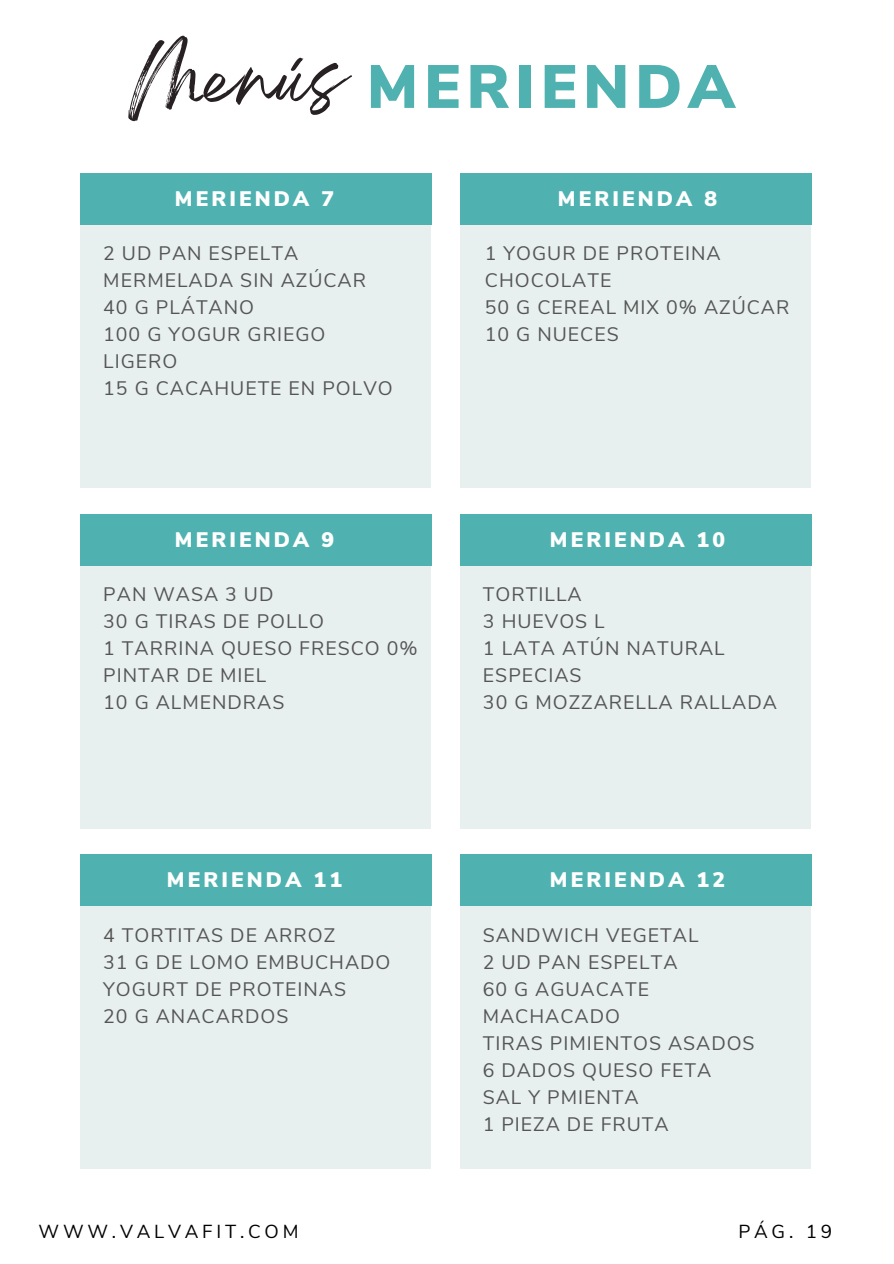
<style>
.page{position:relative;width:894px;height:1264px;background:#fff}
.page>*{position:absolute;margin:0;border:0;box-sizing:border-box;transform-origin:0 0}
.t1{font:64.65px "Breathing";letter-spacing:.03em;color:#282124}
.t2{font:900 60.75px "Nunito Sans";letter-spacing:.1em;color:#50b2b0}
.t3{font:900 21px "Nunito Sans";letter-spacing:.15em;color:#fff}
.t4{font:19.5px/27px "Nunito Sans";letter-spacing:.05em;color:#555}
.t5{font:18.75px "Nunito Sans";letter-spacing:.2em;color:#000}
</style>
<div class="page">
<div style="left:460px;top:202px;width:350px;height:286px;background:#e8efef"></div>
<div style="left:460px;top:174px;width:351px;height:51px;background:#50b2b0"></div>
<div style="left:81px;top:202px;width:350px;height:286px;background:#e8efef"></div>
<div style="left:81px;top:174px;width:350px;height:51px;background:#50b2b0"></div>
<div style="left:460px;top:543px;width:350px;height:285px;background:#e8efef"></div>
<div style="left:460px;top:514px;width:351px;height:51px;background:#50b2b0"></div>
<div style="left:81px;top:543px;width:350px;height:285px;background:#e8efef"></div>
<div style="left:81px;top:514px;width:350px;height:51px;background:#50b2b0"></div>
<div style="left:460px;top:883px;width:350px;height:286px;background:#e8efef"></div>
<div style="left:460px;top:854px;width:351px;height:51px;background:#50b2b0"></div>
<div style="left:81px;top:883px;width:350px;height:286px;background:#e8efef"></div>
<div style="left:81px;top:854px;width:350px;height:51px;background:#50b2b0"></div>
<h2 class="t1" style="left:129px;top:60px;width:219px">Menús</h2>
<h1 class="t2" style="left:367px;top:46px;width:369px">MERIENDA</h1>
<h4 class="t3" style="left:175px;top:185px;width:161px">MERIENDA 7</h4>
<h3 class="t3" style="left:557px;top:185px;width:161px">MERIENDA 8</h3>
<h4 class="t4" style="left:103px;top:240px;width:291px">2 UD PAN ESPELTA<br>MERMELADA SIN AZÚCAR<br>40 G PLÁTANO<br>100 G YOGUR GRIEGO<br>LIGERO<br>15 G CACAHUETE EN POLVO</h4>
<h4 class="t4" style="left:485px;top:240px;width:306px">1 YOGUR DE PROTEINA<br>CHOCOLATE<br>50 G CEREAL MIX 0% AZÚCAR<br>10 G NUECES</h4>
<h3 class="t3" style="left:175px;top:525px;width:161px">MERIENDA 9</h3>
<h4 class="t3" style="left:549px;top:525px;width:176px">MERIENDA 10</h4>
<h3 class="t4" style="left:103px;top:581px;width:316px">PAN WASA 3 UD<br>30 G TIRAS DE POLLO<br>1 TARRINA QUESO FRESCO 0%<br>PINTAR DE MIEL<br>10 G ALMENDRAS</h3>
<h4 class="t4" style="left:483px;top:581px;width:295px">TORTILLA<br>3 HUEVOS L<br>1 LATA ATÚN NATURAL<br>ESPECIAS<br>30 G MOZZARELLA RALLADA</h4>
<h4 class="t3" style="left:167px;top:865px;width:176px">MERIENDA 11</h4>
<h3 class="t3" style="left:549px;top:865px;width:176px">MERIENDA 12</h3>
<h3 class="t4" style="left:103px;top:921px;width:288px">4 TORTITAS DE ARROZ<br>31 G DE LOMO EMBUCHADO<br>YOGURT DE PROTEINAS<br>20 G ANACARDOS</h3>
<h3 class="t5" style="left:39px;top:1219px;width:261px">WWW.VALVAFIT.COM</h3>
<p class="t4" style="left:482px;top:921px;width:273px">SANDWICH VEGETAL<br>2 UD PAN ESPELTA<br>60 G AGUACATE<br>MACHACADO<br>TIRAS PIMIENTOS ASADOS<br>6 DADOS QUESO FETA<br>SAL Y PMIENTA<br>1 PIEZA DE FRUTA</p>
<p class="t5" style="left:738px;top:1219px;width:95px">PÁG. 19</p>
</div>
